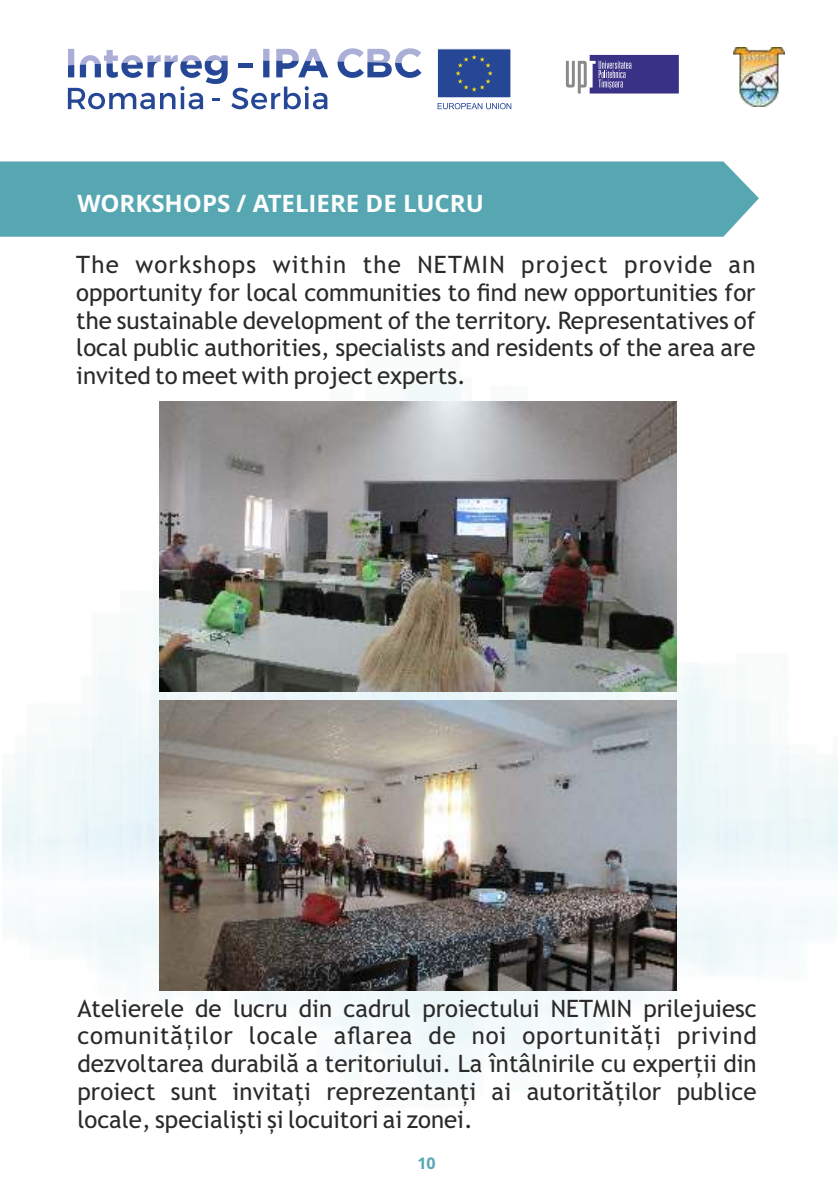
<style>
.page{position:relative;width:840px;height:1191px;background:#fff}
.page>*{position:absolute;margin:0;border:0;box-sizing:border-box;transform-origin:0 0}
.t1{font:24px/27.8px "Trebuchet MS";color:#2b2a29;text-align:justify}
.t2{font:700 24px "Open Sans";color:#fefefe}
.t3{font:700 16px "Open Sans";color:#57a7b3}
</style>
<div class="page">
<img style="left:3px;top:375px;width:833px;height:720px">
<svg style="left:566px;top:55px;width:112px;height:39px;background:#6a649f"></svg>
<img style="left:733px;top:48px;width:51px;height:58px">
<div style="left:437px;top:49px;width:74px;height:49px;background:#264796;border:1px solid #fefefe"></div>
<svg style="left:437px;top:103px;width:74px;height:6px"></svg>
<svg style="left:337px;top:48px;width:84px;height:30px"></svg>
<svg style="left:68px;top:49px;width:260px;height:60px"></svg>
<svg style="left:455px;top:55px;width:37px;height:37px"></svg>
<div style="left:0;top:161px;width:758px;height:76px;background:#57a7b3"></div>
<img style="left:159px;top:401px;width:517px;height:290px">
<img style="left:160px;top:700px;width:516px;height:290px">
<p class="t2" style="left:77px;top:193px;width:408px">WORKSHOPS / ATELIERE DE LUCRU</p>
<p class="t1" style="left:76px;top:252px;width:680px">The workshops within the NETMIN project provide an opportunity for local communities to find new opportunities for the sustainable development of the territory. Representatives of local public authorities, specialists and residents of the area are invited to meet with project experts.</p>
<p class="t1" style="left:77px;top:996px;width:680px">Atelierele de lucru din cadrul proiectului NETMIN prilejuiesc comunităților locale aflarea de noi oportunități privind dezvoltarea durabilă a teritoriului. La întâlnirile cu experții din proiect sunt invitați reprezentanți ai autorităților publice locale, specialiști și locuitori ai zonei.</p>
<p class="t3" style="left:417px;top:1157px;width:20px">10</p>
</div>
